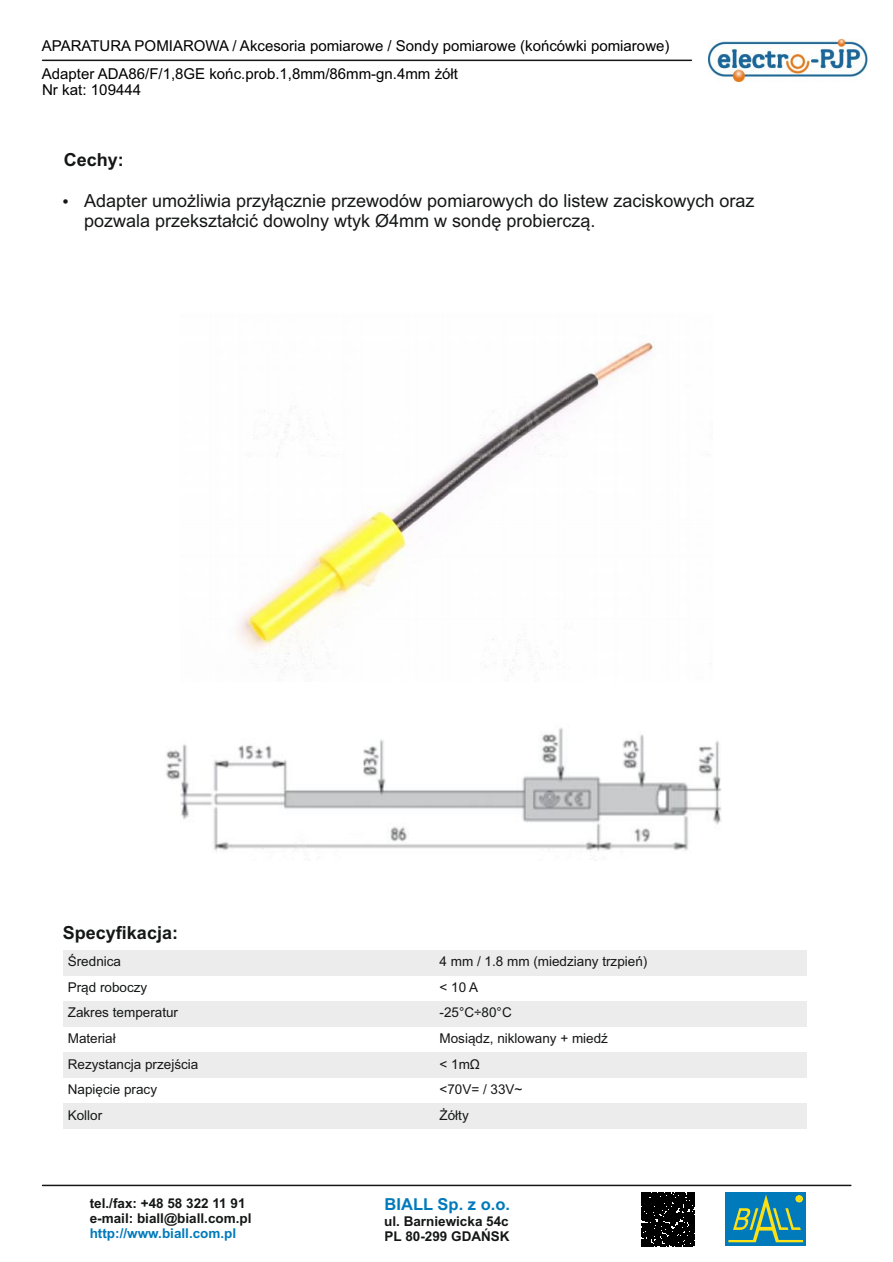
<style>
.page{position:relative;width:893px;height:1262px;background:#fff}
.page>*{position:absolute;margin:0;border:0;box-sizing:border-box;transform-origin:0 0}
.t1{font:18px/20.1px "Arial";color:#151616}
.t2{font:700 18px "Arial";color:#151616}
.t3{font:700 16.5px "Arial";color:#007abb}
.t4{font:15px "Arial";color:#000}
.t5{font:13.5px "Arial";color:#151616}
.t6{font:700 13.5px/15.1px "Arial";color:#151616}
.t7{font:700 13.5px "Arial";color:#007abb}
</style>
<div class="page">
<img style="left:237px;top:342px;width:418px;height:326px">
<div style="left:64px;top:950px;width:371px;height:25px;background:#ececec"></div>
<div style="left:435px;top:950px;width:372px;height:25px;background:#ececec"></div>
<div style="left:64px;top:1001px;width:371px;height:25px;background:#ececec"></div>
<div style="left:435px;top:1001px;width:372px;height:25px;background:#ececec"></div>
<div style="left:64px;top:1052px;width:371px;height:25px;background:#ececec"></div>
<div style="left:435px;top:1052px;width:372px;height:25px;background:#ececec"></div>
<div style="left:64px;top:1103px;width:371px;height:25px;background:#ececec"></div>
<div style="left:435px;top:1103px;width:372px;height:25px;background:#ececec"></div>
<img style="left:708px;top:39px;width:159px;height:42px">
<img style="left:166px;top:728px;width:556px;height:125px">
<hr style="left:43px;top:1184px;width:807px;height:2px;background:#151616">
<div style="left:725px;top:1192px;width:81px;height:54px;background:#007abb"></div>
<svg style="left:728px;top:1194px;width:75px;height:48px"></svg>
<div style="left:641px;top:1192px;width:53px;height:54px;background:#000"></div>
<hr style="left:43px;top:60px;width:648px;height:1px;background:#151616">
<p class="t4" style="left:42px;top:41px;width:629px">APARATURA POMIAROWA / Akcesoria pomiarowe / Sondy pomiarowe (końcówki pomiarowe)</p>
<p class="t4" style="left:42px;top:68px;width:417px">Adapter ADA86/F/1,8GE końc.prob.1,8mm/86mm-gn.4mm żółt</p>
<p class="t4" style="left:42px;top:84px;width:101px">Nr kat: 109444</p>
<h1 class="t2" style="left:64px;top:153px;width:62px">Cechy:</h1>
<h1 class="t1" style="left:84px;top:192px;width:672px;text-indent:-22px">• Adapter umożliwia przyłącznie przewodów pomiarowych do listew zaciskowych oraz pozwala przekształcić dowolny wtyk Ø4mm w sondę probierczą.</h1>
<h1 class="t2" style="left:63px;top:926px;width:117px">Specyfikacja:</h1>
<p class="t5" style="left:68px;top:956px;width:55px">Średnica</p>
<p class="t5" style="left:439px;top:956px;width:209px">4 mm / 1.8 mm (miedziany trzpień)</p>
<p class="t5" style="left:68px;top:982px;width:81px">Prąd roboczy</p>
<p class="t5" style="left:439px;top:982px;width:40px">&lt; 10 A</p>
<p class="t5" style="left:68px;top:1007px;width:112px">Zakres temperatur</p>
<p class="t5" style="left:439px;top:1007px;width:74px">-25°C÷80°C</p>
<p class="t5" style="left:68px;top:1033px;width:50px">Materiał</p>
<p class="t5" style="left:439px;top:1033px;width:170px">Mosiądz, niklowany + miedź</p>
<p class="t5" style="left:68px;top:1058px;width:132px">Rezystancja przejścia</p>
<p class="t5" style="left:439px;top:1058px;width:42px">&lt; 1mΩ</p>
<p class="t5" style="left:68px;top:1084px;width:91px">Napięcie pracy</p>
<p class="t5" style="left:439px;top:1084px;width:84px">&lt;70V= / 33V~</p>
<p class="t5" style="left:68px;top:1109px;width:36px">Kollor</p>
<p class="t5" style="left:439px;top:1109px;width:31px">Żółty</p>
<p class="t6" style="left:90px;top:1196px;width:163px">tel./fax: +48 58 322 11 91 e-mail: biall@biall.com.pl</p>
<p class="t7" style="left:90px;top:1228px;width:148px">http://www.biall.com.pl</p>
<p class="t3" style="left:384px;top:1197px;width:127px">BIALL Sp. z o.o.</p>
<p class="t6" style="left:384px;top:1214px;width:127px">ul. Barniewicka 54c<br>PL 80-299 GDAŃSK</p>
</div>
